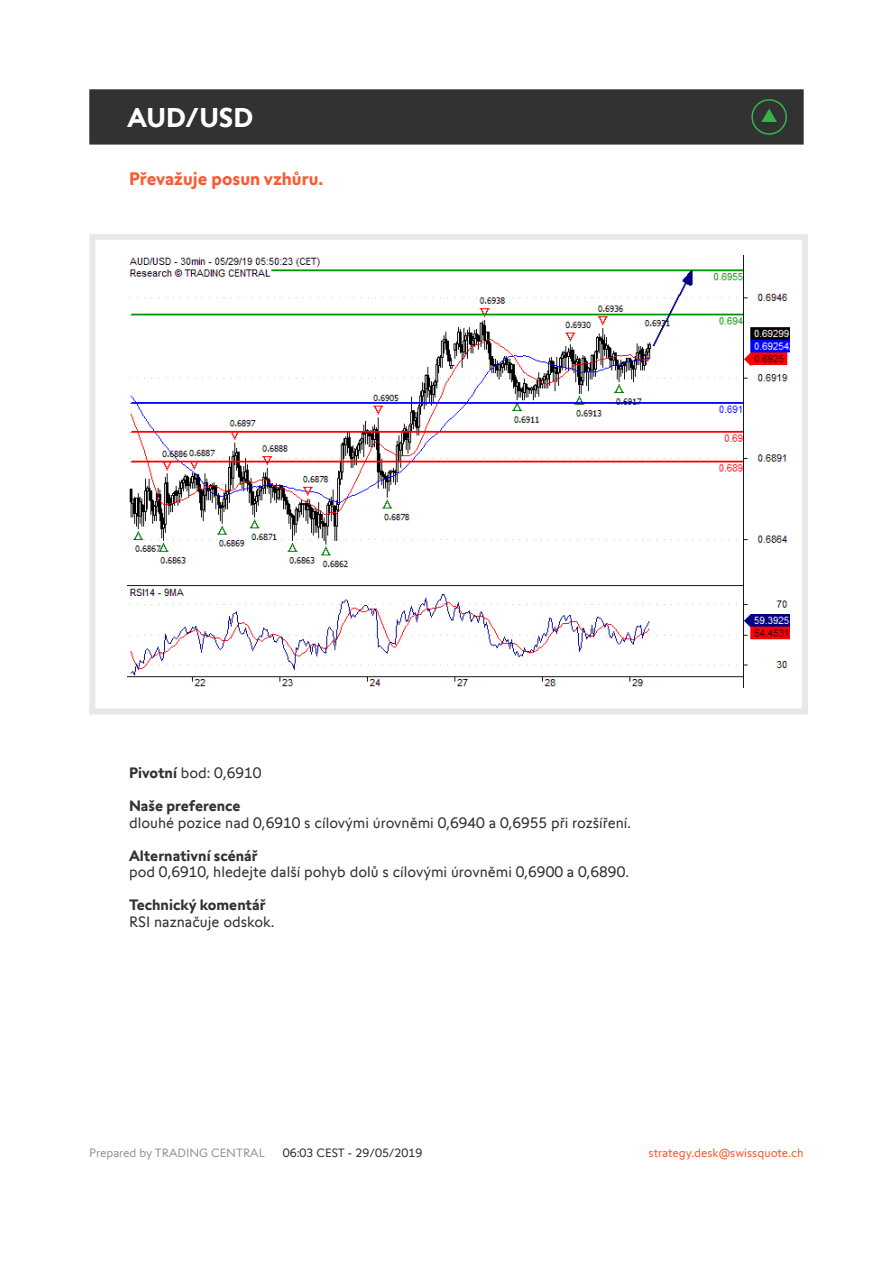
<style>
.page{position:relative;width:893px;height:1263px;background:#fff}
.page>*{position:absolute;margin:0;border:0;box-sizing:border-box;transform-origin:0 0}
.t1{font:700 27px "Swissquote CT";color:#fff}
.t2{font:700 18px "Swissquote CT";color:#fa5b35}
.t3{font:15px "Swissquote CT";color:#323232}
.t4{font:700 15px "Swissquote CT";color:#323232}
.t5{font:12px "Swissquote CT";color:#fa5b35}
.t6{font:12px "Swissquote CT";color:#939598}
.t7{font:12px "Swissquote CT";color:#323232}
.s1{font-weight:700}
</style>
<div class="page">
<div style="left:89px;top:234px;width:719px;height:480px;border:6px solid #e9e8e7"></div>
<div style="left:89px;top:89px;width:715px;height:56px;background:#323232;border:2px solid #323232"></div>
<img style="left:128px;top:255px;width:661px;height:432px">
<svg style="left:751px;top:99px;width:36px;height:36px"></svg>
<h1 class="t1" style="left:128px;top:101px;width:127px">AUD/USD</h1>
<p class="t2" style="left:129px;top:168px;width:196px">Převažuje posun vzhůru.</p>
<p class="t3" style="left:129px;top:764px;width:134px"><span class="s1">Pivotní</span> bod: 0,6910</p>
<p class="t4" style="left:129px;top:797px;width:113px">Naše preference</p>
<p class="t3" style="left:129px;top:814px;width:503px">dlouhé pozice nad 0,6910 s cílovými úrovněmi 0,6940 a 0,6955 při rozšíření.</p>
<p class="t4" style="left:129px;top:846px;width:130px">Alternativní scénář</p>
<p class="t3" style="left:129px;top:863px;width:501px">pod 0,6910, hledejte další pohyb dolů s cílovými úrovněmi 0,6900 a 0,6890.</p>
<p class="t4" style="left:129px;top:896px;width:138px">Technický komentář</p>
<p class="t3" style="left:129px;top:913px;width:147px">RSI naznačuje odskok.</p>
<p class="t6" style="left:89px;top:1145px;width:177px">Prepared by TRADING CENTRAL</p>
<p class="t7" style="left:283px;top:1145px;width:141px">06:03 CEST - 29/05/2019</p>
<p class="t5" style="left:649px;top:1145px;width:157px">strategy.desk@swissquote.ch</p>
</div>
